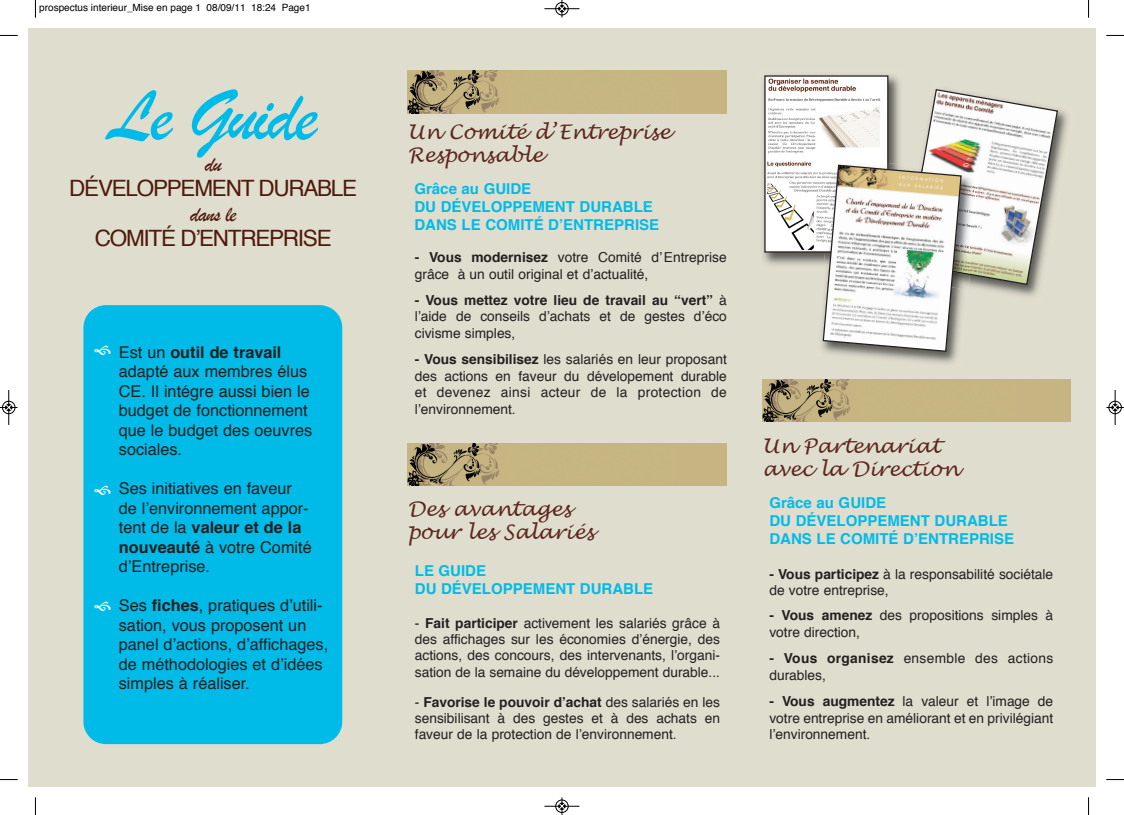
<style>
.page{position:relative;width:1124px;height:815px;background:#fff}
.page>*{position:absolute;margin:0;border:0;box-sizing:border-box;transform-origin:0 0}
.t1{font:75px "Brush Script";letter-spacing:-.045em;color:#00bbe8}
.t2{font:22.5px "Helvetica";letter-spacing:-.055em;color:#4f1a0c}
.t3{font:22.5px "Brush Script";letter-spacing:-.045em;color:#4f1a0c}
.t4{font:italic 20px/22.5px "Lucida Handwriting";color:#5d261d}
.t5{font:16.25px/19.5px "Helvetica";color:#231f20}
.t6{font:700 15px/18px "Helvetica";color:#00bbe8}
.t7{font:13.75px/16.5px "Helvetica";color:#231f20;text-align:justify}
.t8{font:10px "Helvetica";color:#000}
.s1{font-weight:700}
</style>
<div class="page">
<div style="left:28px;top:28px;width:1067px;height:759px;background:#dfddce"></div>
<div style="left:83px;top:305px;width:259px;height:439px;background:#00bbe8;border-radius:22px"></div>
<img style="left:763px;top:75px;width:137px;height:190px">
<img style="left:766px;top:77px;width:120px;height:173px">
<div style="left:764px;top:75px;width:124px;height:178px;border:1px solid #231f20"></div>
<img style="left:1058px;top:110px;width:10px;height:65px">
<img style="left:832px;top:353px;width:125px;height:11px">
<svg style="left:821px;top:88px;width:237px;height:265px"></svg>
<img style="left:407px;top:71px;width:319px;height:42px">
<img style="left:762px;top:380px;width:308px;height:42px">
<img style="left:407px;top:443px;width:319px;height:43px">
<svg style="left:35px;top:0;width:1px;height:18px"></svg>
<svg style="left:0;top:35px;width:18px;height:1px"></svg>
<svg style="left:1088px;top:0;width:1px;height:18px"></svg>
<svg style="left:1106px;top:35px;width:17px;height:1px"></svg>
<svg style="left:35px;top:797px;width:1px;height:18px"></svg>
<svg style="left:0;top:779px;width:18px;height:1px"></svg>
<svg style="left:1088px;top:797px;width:1px;height:18px"></svg>
<svg style="left:1106px;top:779px;width:17px;height:1px"></svg>
<hr style="left:544px;top:8px;width:35px;height:1px;background:#000">
<div style="left:555px;top:2px;width:13px;height:13px;border:1px solid #000;border-radius:50%"></div>
<svg style="left:558px;top:0;width:7px;height:17px"></svg>
<hr style="left:544px;top:806px;width:35px;height:1px;background:#000">
<div style="left:555px;top:800px;width:13px;height:13px;border:1px solid #000;border-radius:50%"></div>
<svg style="left:558px;top:797px;width:7px;height:18px"></svg>
<hr style="left:9px;top:390px;width:1px;height:35px;background:#000">
<div style="left:2px;top:401px;width:13px;height:13px;border:1px solid #000;border-radius:50%"></div>
<svg style="left:0;top:404px;width:18px;height:7px"></svg>
<hr style="left:1114px;top:390px;width:1px;height:35px;background:#000">
<div style="left:1108px;top:401px;width:13px;height:13px;border:1px solid #000;border-radius:50%"></div>
<svg style="left:1106px;top:404px;width:17px;height:7px"></svg>
<p class="t8" style="left:39px;top:4px;width:273px">prospectus interieur_mise en page 1 08/09/11 18:24 page1</p>
<h1 class="t1" style="left:109px;top:72px;width:210px">Le Guide</h1>
<h2 class="t3" style="left:205px;top:151px;width:19px">du</h2>
<h2 class="t2" style="left:69px;top:179px;width:289px">développement durable</h2>
<h2 class="t3" style="left:190px;top:201px;width:48px">dans le</h2>
<h2 class="t2" style="left:95px;top:229px;width:238px">comité d’entreprise</h2>
<p class="t5" style="left:119px;top:344px;width:195px">est un <span class="s1">outil de travail </span>adapté aux membres élus ce. il intégre aussi bien le budget de fonctionnement que le budget des oeuvres sociales.</p>
<p class="t5" style="left:119px;top:480px;width:194px">ses initiatives en faveur de l’environnement appor&shy;tent de la <span class="s1">valeur et de la nouveauté</span> à votre comité d’entreprise.</p>
<p class="t5" style="left:119px;top:597px;width:211px">ses <span class="s1">fiches</span>, pratiques d’utili&shy;sation, vous proposent un panel d’actions, d’affichages, de méthodologies et d’idées simples à réaliser.</p>
<h3 class="t4" style="left:407px;top:121px;width:264px">Un Comité d’Entreprise<br>Responsable</h3>
<p class="t6" style="left:414px;top:181px;width:246px">Grâce au Guide<br>du déVeloppement durable dans le comité d’entreprise</p>
<p class="t7" style="left:415px;top:250px;width:313px"><span class="s1">- Vous modernisez</span> votre comité d’entreprise grâce à un outil original et d’actualité,</p>
<p class="t7" style="left:415px;top:293px;width:313px"><span class="s1">- Vous mettez votre lieu de travail au “vert”</span> à l’aide de conseils d’achats et de gestes d’éco civisme simples,</p>
<p class="t7" style="left:415px;top:352px;width:313px"><span class="s1">- Vous sensibilisez</span> les salariés en leur proposant des actions en faveur du dévelopement durable et devenez ainsi acteur de la protection de l’environnement.</p>
<h3 class="t4" style="left:407px;top:498px;width:188px">Des avantages pour les Salariés</h3>
<p class="t6" style="left:415px;top:563px;width:240px">le Guide<br>du déVeloppement durable</p>
<p class="t7" style="left:415px;top:616px;width:307px">- <span class="s1">Fait participer</span> activement les salariés grâce à des affichages sur les économies d’énergie, des actions, des concours, des intervenants, l’organi&shy;sation de la semaine du développement durable...</p>
<p class="t7" style="left:415px;top:695px;width:307px">- <span class="s1">Favorise le pouvoir d’achat</span> des salariés en les sensibilisant à des gestes et à des achats en faveur de la protection de l’environnement.</p>
<h3 class="t4" style="left:762px;top:435px;width:198px">Un Partenariat avec la Direction</h3>
<p class="t6" style="left:769px;top:495px;width:246px">Grâce au Guide<br>du déVeloppement durable dans le comité d’entreprise</p>
<p class="t7" style="left:769px;top:567px;width:285px"><span class="s1">- Vous participez</span> à la responsabilité sociétale de votre entreprise,</p>
<p class="t7" style="left:769px;top:608px;width:285px"><span class="s1">- Vous amenez</span> des propositions simples à votre direction,</p>
<p class="t7" style="left:769px;top:651px;width:285px"><span class="s1">- Vous organisez</span> ensemble des actions durables,</p>
<p class="t7" style="left:769px;top:694px;width:285px"><span class="s1">- Vous augmentez</span> la valeur et l’image de votre entreprise en améliorant et en privilégiant l’environnement.</p>
</div>
